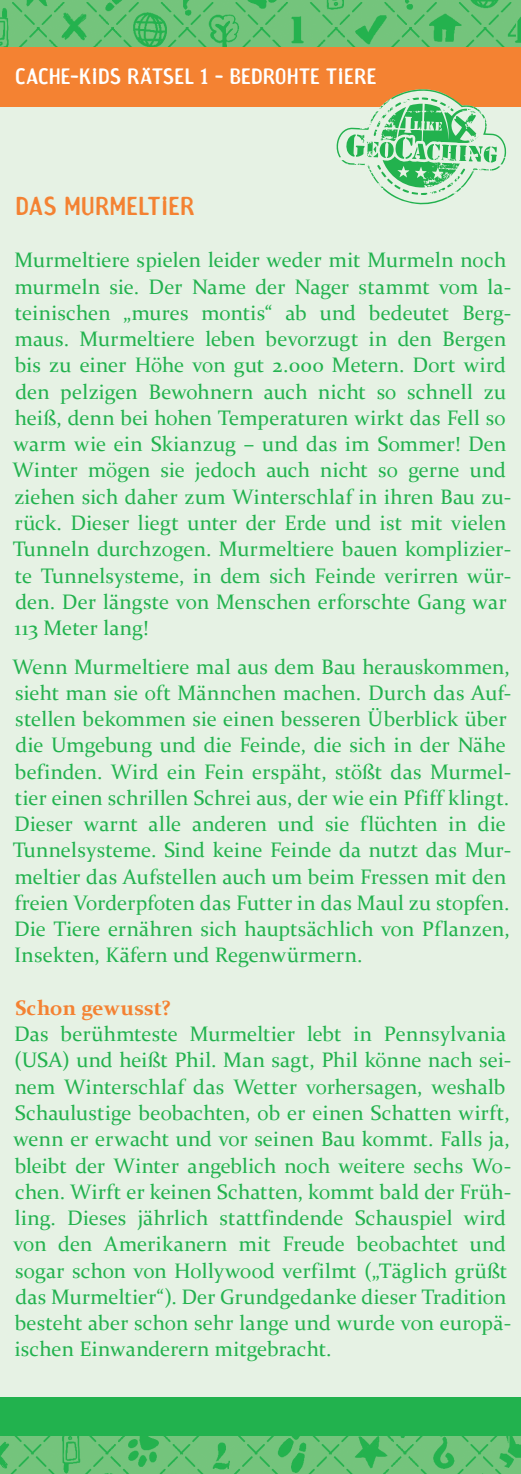
<style>
.page{position:relative;width:521px;height:1474px;background:#fff}
.page>*{position:absolute;margin:0;border:0;box-sizing:border-box;transform-origin:0 0}
.t1{font:24.5px "Amoebia Sans";letter-spacing:.005em;color:#f48232}
.t2{font:21px/26.2px "Constantia";letter-spacing:.01em;color:#22b24e}
.t3{font:21px "Amoebia Sans";letter-spacing:.015em;color:#fff}
.t4{font:700 21px "Constantia";letter-spacing:.01em;color:#f48232}
</style>
<div class="page">
<div style="left:0;top:0;width:521px;height:1409px;background:#e6f2e4"></div>
<img style="left:0;top:0;width:521px;height:47px">
<img style="left:0;top:1435px;width:521px;height:38px">
<div style="left:0;top:47px;width:521px;height:60px;background:#f48232"></div>
<div style="left:0;top:1396px;width:521px;height:39px;background:#22b24e"></div>
<svg style="left:336px;top:89px;width:171px;height:116px"></svg>
<p class="t3" style="left:15px;top:63px;width:363px">CACHE-KIDS RÄTSEL 1 - BEDROHTE TIERE</p>
<p class="t1" style="left:15px;top:191px;width:180px">DAS MURMELTIER</p>
<p class="t2" style="left:12px;top:246px;width:500px">Murmeltiere spielen leider weder mit Murmeln noch murmeln sie. Der Name der Nager stammt vom la&shy;teinischen „mures montis“ ab und bedeutet Berg&shy;maus. Murmeltiere leben bevorzugt in den Bergen bis zu einer Höhe von gut 2.000 Metern. Dort wird den pelzigen Bewohnern auch nicht so schnell zu heiß, denn bei hohen Temperaturen wirkt das Fell so warm wie ein Skianzug – und das im Sommer! Den Winter mögen sie jedoch auch nicht so gerne und ziehen sich daher zum Winterschlaf in ihren Bau zu&shy;rück. Dieser liegt unter der Erde und ist mit vielen Tunneln durchzogen. Murmeltiere bauen komplizier&shy;te Tunnelsysteme, in dem sich Feinde verirren wür&shy;den. Der längste von Menschen erforschte Gang war 113 Meter lang!</p>
<p class="t2" style="left:12px;top:652px;width:500px">Wenn Murmeltiere mal aus dem Bau herauskommen, sieht man sie oft Männchen machen. Durch das Auf&shy;stellen bekommen sie einen besseren Überblick über die Umgebung und die Feinde, die sich in der Nähe befinden. Wird ein Fein erspäht, stößt das Murmel&shy;tier einen schrillen Schrei aus, der wie ein Pfiff klingt.<br>Dieser warnt alle anderen und sie flüchten in die Tunnelsysteme. Sind keine Feinde da nutzt das Mur&shy;meltier das Aufstellen auch um beim Fressen mit den freien Vorderpfoten das Futter in das Maul zu stopfen.<br>Die Tiere ernähren sich hauptsächlich von Pflanzen, Insekten, Käfern und Regenwürmern.</p>
<p class="t4" style="left:15px;top:993px;width:157px">Schon gewusst?</p>
<p class="t2" style="left:13px;top:1020px;width:499px">Das berühmteste Murmeltier lebt in Pennsylvania (USA) und heißt Phil. Man sagt, Phil könne nach sei&shy;nem Winterschlaf das Wetter vorhersagen, weshalb Schaulustige beobachten, ob er einen Schatten wirft, wenn er erwacht und vor seinen Bau kommt. Falls ja, bleibt der Winter angeblich noch weitere sechs Wo&shy;chen. Wirft er keinen Schatten, kommt bald der Früh&shy;ling. Dieses jährlich stattfindende Schauspiel wird von den Amerikanern mit Freude beobachtet und sogar schon von Hollywood verfilmt („Täglich grüßt das Murmeltier“). Der Grundgedanke dieser Tradition besteht aber schon sehr lange und wurde von europä&shy;ischen Einwanderern mitgebracht.</p>
</div>
